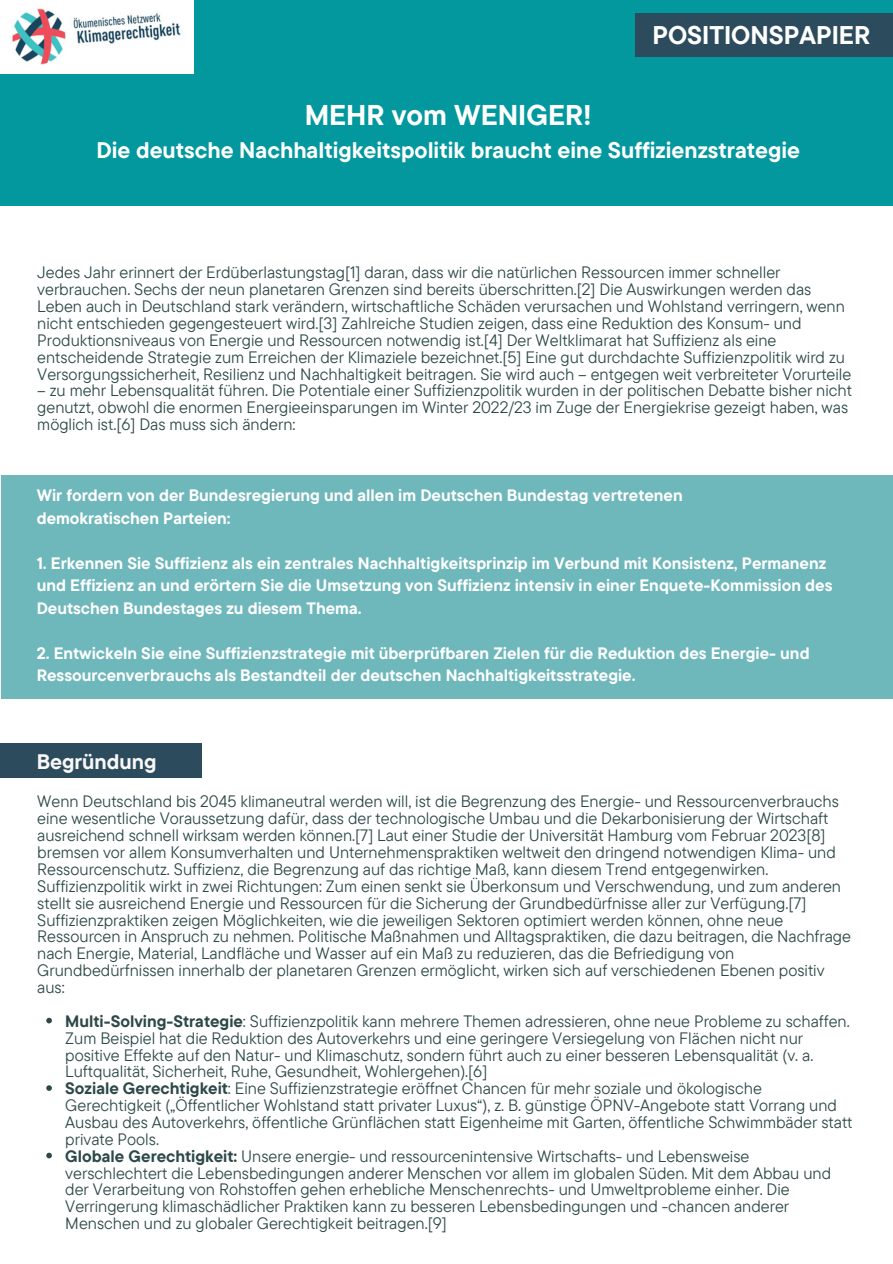
<style>
.page{position:relative;width:893px;height:1264px;background:#fff}
.page>*{position:absolute;margin:0;border:0;box-sizing:border-box;transform-origin:0 0}
.t1{font:700 28.5px "TT Commons Pro";color:#fff}
.t2{font:700 25.5px "TT Commons Pro";color:#fff}
.t3{font:700 22.5px "TT Commons Pro";color:#fff}
.t4{font:700 21px "TT Commons Pro";color:#f8f8f9}
.t5{font:16.5px/16.8px "TT Commons Pro";color:#2d4848}
.t6{font:700 16.5px/22.5px "TT Commons Pro";color:#fff}
.s1{font-weight:700}
</style>
<div class="page">
<div style="left:0;top:0;width:892px;height:205px;background:#03989e"></div>
<div style="left:1px;top:475px;width:891px;height:223px;background:#6eb7bb"></div>
<div style="left:0;top:743px;width:202px;height:35px;background:#2c4b5d"></div>
<img style="left:0;top:0;width:193px;height:73px">
<svg style="left:46px;top:1017px;width:6px;height:6px"></svg>
<svg style="left:46px;top:1085px;width:6px;height:5px"></svg>
<svg style="left:46px;top:1152px;width:6px;height:6px"></svg>
<div style="left:635px;top:13px;width:257px;height:43px;background:#2c4b5d"></div>
<p class="t2" style="left:652px;top:19px;width:219px">POSITIONSPAPIER</p>
<p class="t1" style="left:305px;top:96px;width:288px">MEHR vom WENIGER!</p>
<p class="t3" style="left:96px;top:136px;width:705px">Die deutsche Nachhaltigkeitspolitik braucht eine Suffizienzstrategie</p>
<p class="t5" style="left:37px;top:264px;width:815px">Jedes Jahr erinnert der Erdüberlastungstag[1] daran, dass wir die natürlichen Ressourcen immer schneller verbrauchen. Sechs der neun planetaren Grenzen sind bereits überschritten.[2] Die Auswirkungen werden das Leben auch in Deutschland stark verändern, wirtschaftliche Schäden verursachen und Wohlstand verringern, wenn nicht entschieden gegengesteuert wird.[3] Zahlreiche Studien zeigen, dass eine Reduktion des Konsum- und Produktionsniveaus von Energie und Ressourcen notwendig ist.[4] Der Weltklimarat hat Suffizienz als eine entscheidende Strategie zum Erreichen der Klimaziele bezeichnet.[5] Eine gut durchdachte Suffizienzpolitik wird zu Versorgungssicherheit, Resilienz und Nachhaltigkeit beitragen. Sie wird auch – entgegen weit verbreiteter Vorurteile</p>
<p class="t5" style="left:37px;top:382px;width:816px">– zu mehr Lebensqualität führen. Die Potentiale einer Suffizienzpolitik wurden in der politischen Debatte bisher nicht genutzt, obwohl die enormen Energieeinsparungen im Winter 2022/23 im Zuge der Energiekrise gezeigt haben, was möglich ist.[6] Das muss sich ändern:</p>
<p class="t6" style="left:37px;top:484px;width:647px">Wir fordern von der Bundesregierung und allen im Deutschen Bundestag vertretenen</p>
<p class="t6" style="left:37px;top:506px;width:195px">demokratischen Parteien:</p>
<p class="t6" style="left:37px;top:551px;width:797px">1. Erkennen Sie Suffizienz als ein zentrales Nachhaltigkeitsprinzip im Verbund mit Konsistenz, Permanenz und Effizienz an und erörtern Sie die Umsetzung von Suffizienz intensiv in einer Enquete-Kommission des<br>Deutschen Bundestages zu diesem Thema.</p>
<p class="t6" style="left:37px;top:641px;width:774px">2. Entwickeln Sie eine Suffizienzstrategie mit überprüfbaren Zielen für die Reduktion des Energie- und<br>Ressourcenverbrauchs als Bestandteil der deutschen Nachhaltigkeitsstrategie.</p>
<p class="t4" style="left:37px;top:747px;width:121px">Begründung</p>
<p class="t5" style="left:37px;top:793px;width:815px">Wenn Deutschland bis 2045 klimaneutral werden will, ist die Begrenzung des Energie- und Ressourcenverbrauchs eine wesentliche Voraussetzung dafür, dass der technologische Umbau und die Dekarbonisierung der Wirtschaft ausreichend schnell wirksam werden können.[7] Laut einer Studie der Universität Hamburg vom Februar 2023[8] bremsen vor allem Konsumverhalten und Unternehmenspraktiken weltweit den dringend notwendigen Klima- und Ressourcenschutz. Suffizienz, die Begrenzung auf das richtige Maß, kann diesem Trend entgegenwirken.<br>Suffizienzpolitik wirkt in zwei Richtungen: Zum einen senkt sie Überkonsum und Verschwendung, und zum anderen stellt sie ausreichend Energie und Ressourcen für die Sicherung der Grundbedürfnisse aller zur Verfügung.[7] Suffizienzpraktiken zeigen Möglichkeiten, wie die jeweiligen Sektoren optimiert werden können, ohne neue Ressourcen in Anspruch zu nehmen. Politische Maßnahmen und Alltagspraktiken, die dazu beitragen, die Nachfrage nach Energie, Material, Landfläche und Wasser auf ein Maß zu reduzieren, das die Befriedigung von Grundbedürfnissen innerhalb der planetaren Grenzen ermöglicht, wirken sich auf verschiedenen Ebenen positiv aus:</p>
<p class="t5" style="left:65px;top:1012px;width:785px"><span class="s1">Multi-Solving-Strategie</span>: Suffizienzpolitik kann mehrere Themen adressieren, ohne neue Probleme zu schaffen.<br>Zum Beispiel hat die Reduktion des Autoverkehrs und eine geringere Versiegelung von Flächen nicht nur positive Effekte auf den Natur- und Klimaschutz, sondern führt auch zu einer besseren Lebensqualität (v. a.<br>Luftqualität, Sicherheit, Ruhe, Gesundheit, Wohlergehen).[6]</p>
<p class="t5" style="left:65px;top:1079px;width:788px"><span class="s1">Soziale Gerechtigkeit</span>: Eine Suffizienzstrategie eröffnet Chancen für mehr soziale und ökologische Gerechtigkeit („Öffentlicher Wohlstand statt privater Luxus“), z. B. günstige ÖPNV-Angebote statt Vorrang und Ausbau des Autoverkehrs, öffentliche Grünflächen statt Eigenheime mit Garten, öffentliche Schwimmbäder statt private Pools.</p>
<p class="t5" style="left:65px;top:1147px;width:767px"><span class="s1">Globale Gerechtigkeit:</span> Unsere energie- und ressourcenintensive Wirtschafts- und Lebensweise verschlechtert die Lebensbedingungen anderer Menschen vor allem im globalen Süden. Mit dem Abbau und der Verarbeitung von Rohstoffen gehen erhebliche Menschenrechts- und Umweltprobleme einher. Die Verringerung klimaschädlicher Praktiken kann zu besseren Lebensbedingungen und -chancen anderer Menschen und zu globaler Gerechtigkeit beitragen.[9]</p>
</div>
